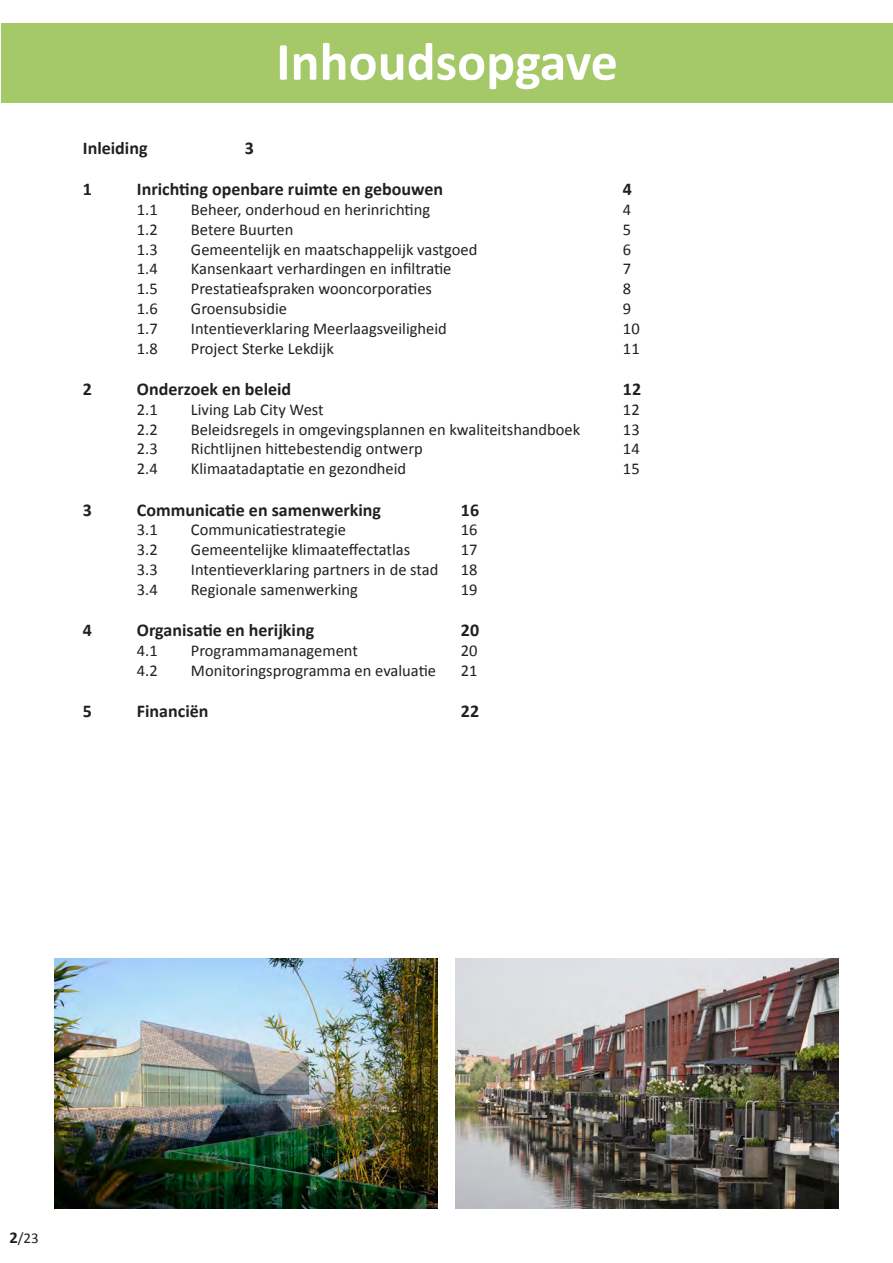
<style>
.page{position:relative;width:893px;height:1263px;background:#fff}
.page>*{position:absolute;margin:0;border:0;box-sizing:border-box;transform-origin:0 0}
.Titel{font:700 54px "Calibri";color:#fff}
.t1{font:700 18px "Calibri";color:#231f20}
.t2{font:16.5px "Calibri";color:#231f20}
.t3{font:15px "Calibri";color:#231f20}
.s1{font-weight:700;font-size:16.5px}
</style>
<div class="page">
<div style="left:1px;top:23px;width:892px;height:80px;background:#a5c969"></div>
<img style="left:54px;top:959px;width:383px;height:250px">
<img style="left:455px;top:959px;width:384px;height:250px">
<p class="Titel" style="left:276px;top:27px;width:343px">Inhoudsopgave</p>
<p class="t1" style="left:83px;top:136px;width:66px">Inleiding</p>
<p class="t1" style="left:245px;top:136px;width:11px">3</p>
<p class="t1" style="left:83px;top:178px;width:11px">1</p>
<p class="t1" style="left:137px;top:178px;width:308px">Inrichting openbare ruimte en gebouwen</p>
<p class="t1" style="left:623px;top:178px;width:11px">4</p>
<p class="t2" style="left:137px;top:199px;width:22px">1.1</p>
<p class="t2" style="left:191px;top:199px;width:241px">Beheer, onderhoud en herinrichting</p>
<p class="t2" style="left:623px;top:199px;width:10px">4</p>
<p class="t2" style="left:137px;top:219px;width:22px">1.2</p>
<p class="t2" style="left:191px;top:219px;width:104px">Betere Buurten</p>
<p class="t2" style="left:623px;top:219px;width:10px">5</p>
<p class="t2" style="left:137px;top:239px;width:22px">1.3</p>
<p class="t2" style="left:191px;top:239px;width:288px">Gemeentelijk en maatschappelijk vastgoed</p>
<p class="t2" style="left:623px;top:239px;width:10px">6</p>
<p class="t2" style="left:137px;top:259px;width:22px">1.4</p>
<p class="t2" style="left:191px;top:259px;width:262px">Kansenkaart verhardingen en infiltratie</p>
<p class="t2" style="left:623px;top:259px;width:10px">7</p>
<p class="t2" style="left:137px;top:278px;width:22px">1.5</p>
<p class="t2" style="left:191px;top:278px;width:243px">Prestatieafspraken wooncorporaties</p>
<p class="t2" style="left:623px;top:278px;width:10px">8</p>
<p class="t2" style="left:137px;top:298px;width:22px">1.6</p>
<p class="t2" style="left:191px;top:298px;width:98px">Groensubsidie</p>
<p class="t2" style="left:623px;top:298px;width:10px">9</p>
<p class="t2" style="left:137px;top:318px;width:22px">1.7</p>
<p class="t2" style="left:191px;top:318px;width:257px">Intentieverklaring Meerlaagsveiligheid</p>
<p class="t2" style="left:623px;top:318px;width:18px">10</p>
<p class="t2" style="left:137px;top:338px;width:22px">1.8</p>
<p class="t2" style="left:191px;top:338px;width:144px">Project Sterke Lekdijk</p>
<p class="t2" style="left:623px;top:338px;width:18px">11</p>
<p class="t1" style="left:83px;top:378px;width:11px">2</p>
<p class="t1" style="left:137px;top:378px;width:156px">Onderzoek en beleid</p>
<p class="t1" style="left:623px;top:378px;width:20px">12</p>
<p class="t2" style="left:137px;top:399px;width:22px">2.1</p>
<p class="t2" style="left:191px;top:399px;width:134px">Living Lab City West</p>
<p class="t2" style="left:623px;top:399px;width:18px">12</p>
<p class="t2" style="left:137px;top:419px;width:22px">2.2</p>
<p class="t2" style="left:191px;top:419px;width:391px">Beleidsregels in omgevingsplannen en kwaliteitshandboek</p>
<p class="t2" style="left:623px;top:419px;width:18px">13</p>
<p class="t2" style="left:137px;top:439px;width:22px">2.3</p>
<p class="t2" style="left:191px;top:439px;width:233px">Richtlijnen hittebestendig ontwerp</p>
<p class="t2" style="left:623px;top:439px;width:18px">14</p>
<p class="t2" style="left:137px;top:458px;width:22px">2.4</p>
<p class="t2" style="left:191px;top:458px;width:217px">Klimaatadaptatie en gezondheid</p>
<p class="t2" style="left:623px;top:458px;width:18px">15</p>
<p class="t1" style="left:83px;top:498px;width:11px">3</p>
<p class="t1" style="left:137px;top:498px;width:246px">Communicatie en samenwerking</p>
<p class="t1" style="left:461px;top:498px;width:20px">16</p>
<p class="t2" style="left:137px;top:520px;width:22px">3.1</p>
<p class="t2" style="left:191px;top:520px;width:157px">Communicatiestrategie</p>
<p class="t2" style="left:461px;top:520px;width:18px">16</p>
<p class="t2" style="left:137px;top:539px;width:22px">3.2</p>
<p class="t2" style="left:191px;top:539px;width:221px">Gemeentelijke klimaateffectatlas</p>
<p class="t2" style="left:461px;top:539px;width:18px">17</p>
<p class="t2" style="left:137px;top:559px;width:22px">3.3</p>
<p class="t2" style="left:191px;top:559px;width:249px">Intentieverklaring partners in de stad</p>
<p class="t2" style="left:461px;top:559px;width:18px">18</p>
<p class="t2" style="left:137px;top:579px;width:22px">3.4</p>
<p class="t2" style="left:191px;top:579px;width:169px">Regionale samenwerking</p>
<p class="t2" style="left:461px;top:579px;width:18px">19</p>
<p class="t1" style="left:83px;top:619px;width:11px">4</p>
<p class="t1" style="left:137px;top:619px;width:179px">Organisatie en herijking</p>
<p class="t1" style="left:461px;top:619px;width:20px">20</p>
<p class="t2" style="left:137px;top:640px;width:22px">4.1</p>
<p class="t2" style="left:191px;top:640px;width:168px">Programmamanagement</p>
<p class="t2" style="left:461px;top:640px;width:18px">20</p>
<p class="t2" style="left:137px;top:660px;width:22px">4.2</p>
<p class="t2" style="left:191px;top:660px;width:247px">Monitoringsprogramma en evaluatie</p>
<p class="t2" style="left:461px;top:660px;width:18px">21</p>
<p class="t1" style="left:83px;top:700px;width:11px">5</p>
<p class="t1" style="left:137px;top:700px;width:73px">Financiën</p>
<p class="t1" style="left:461px;top:700px;width:20px">22</p>
<p class="t3" style="left:9px;top:1229px;width:31px"><span class="s1">2</span>/23</p>
</div>
